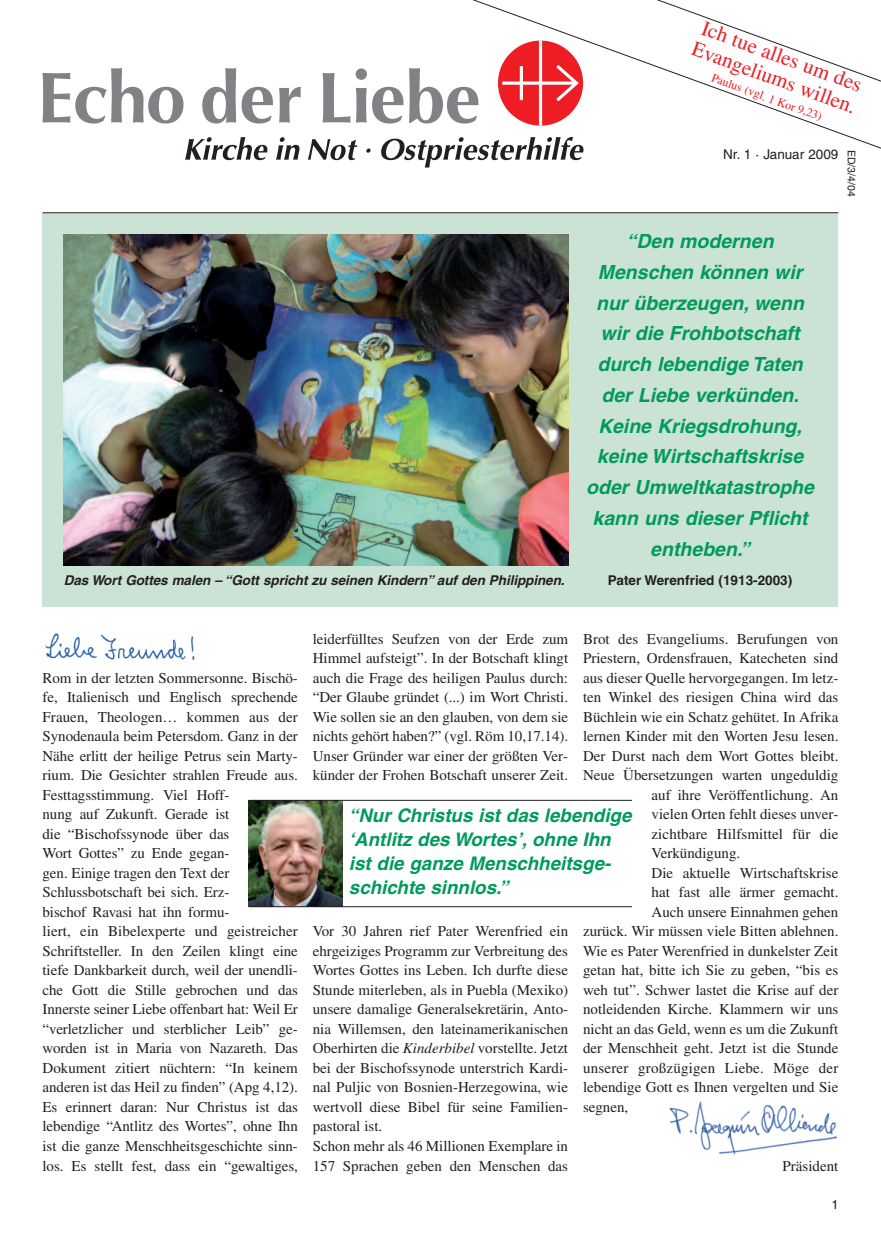
<style>
.page{position:relative;width:881px;height:1234px;background:#fff}
.page>*{position:absolute;margin:0;border:0;box-sizing:border-box;transform-origin:0 0}
.t1{font:21px/22.5px "Times";color:#ee1d23}
.t2{font:italic 700 19.5px/30.8px "Helvetica";color:#009b5b;text-align:center}
.t3{font:italic 700 18.75px/24px "Helvetica";color:#009b5b}
.t4{font:15px/19.5px "Times";color:#231f20}
.t5{font:italic 700 13.5px "Helvetica";letter-spacing:-.005em;color:#231f20}
.t6{font:700 13.5px "Helvetica";color:#231f20}
.t7{font:13.5px "Helvetica";color:#231f20}
.t8{font:12.75px "Helvetica";color:#231f20}
.t9{font:12px "Times";color:#ee1d23}
.t10{font:10.5px "Helvetica";color:#231f20}
.s1{font-style:italic}
</style>
<div class="page">
<div style="left:43px;top:213px;width:795px;height:393px;background:#cbe3d5"></div>
<hr style="left:43px;top:212px;width:795px;height:1px;background:#231f20">
<img style="left:249px;top:800px;width:93px;height:106px">
<hr style="left:249px;top:799px;width:382px;height:1px;background:#231f20">
<hr style="left:249px;top:906px;width:382px;height:1px;background:#231f20">
<img style="left:64px;top:234px;width:504px;height:331px">
<img style="left:45px;top:633px;width:150px;height:28px">
<img style="left:669px;top:1101px;width:169px;height:53px">
<svg style="left:43px;top:68px;width:400px;height:55px"></svg>
<svg style="left:185px;top:137px;width:258px;height:31px"></svg>
<svg style="left:443px;top:0;width:437px;height:161px"></svg>
<h1 class="t1" style="left:703px;top:18px;width:174px;rotate:20deg">Ich tue alles um des<br>Evangeliums willen.</h1>
<p class="t9" style="left:713px;top:73px;width:118px;rotate:20deg">Paulus (vgl. 1 Kor 9,23)</p>
<p class="t7" style="left:722px;top:150px;width:117px">Nr. 1 · Januar 2009</p>
<p class="t10" style="left:855px;top:150px;width:48px;rotate:90deg">ED/3/4/04</p>
<h2 class="t2" style="left:586px;top:228px;width:229px">“Den modernen<br>Menschen können wir nur überzeugen, wenn wir die Frohbotschaft durch lebendige Taten der Liebe verkünden.<br>Keine Kriegsdrohung, keine Wirtschaftskrise oder Umweltkatastrophe kann uns dieser Pflicht entheben.”</h2>
<p class="t5" style="left:64px;top:575px;width:502px">Das Wort Gottes malen – “Gott spricht zu seinen Kindern” auf den Philippinen.</p>
<p class="t6" style="left:607px;top:575px;width:186px">Pater Werenfried (1913-2003)</p>
<p class="t4" style="left:43px;top:669px;width:257px">Rom in der letzten Sommersonne. Bischö&shy;fe, Italienisch und Englisch sprechende Frauen, Theologen… kommen aus der Synodenaula beim Petersdom. Ganz in der Nähe erlitt der heilige Petrus sein Marty&shy;rium. Die Gesichter strahlen Freude aus.<br>Festtagsstimmung. Viel Hoff-<br>nung auf Zukunft. Gerade ist<br>die “Bischofssynode über das<br>Wort Gottes” zu Ende gegan-<br>gen. Einige tragen den Text der Schlussbotschaft bei sich. Erz-<br>bischof Ravasi hat ihn formu-<br>liert, ein Bibelexperte und geistreicher Schriftsteller. In den Zeilen klingt eine tiefe Dankbarkeit durch, weil der unendli&shy;che Gott die Stille gebrochen und das Innerste seiner Liebe offenbart hat: Weil Er “verletzlicher und sterblicher Leib” ge&shy;worden ist in Maria von Nazareth. Das Dokument zitiert nüchtern: “In keinem anderen ist das Heil zu finden” (Apg 4,12).<br>Es erinnert daran: Nur Christus ist das lebendige “Antlitz des Wortes”, ohne Ihn ist die ganze Menschheitsgeschichte sinn&shy;los. Es stellt fest, dass ein “gewaltiges,</p>
<p class="t4" style="left:313px;top:630px;width:257px;text-align:justify">leiderfülltes Seufzen von der Erde zum Himmel aufsteigt”. In der Botschaft klingt auch die Frage des heiligen Paulus durch: “Der Glaube gründet (...) im Wort Christi.<br>Wie sollen sie an den glauben, von dem sie nichts gehört haben?” (vgl. Röm 10,17.14).<br>Unser Gründer war einer der größten Ver&shy;künder der Frohen Botschaft unserer Zeit.</p>
<p class="t4" style="left:583px;top:630px;width:257px">Brot des Evangeliums. Berufungen von</p>
<p class="t4" style="left:583px;top:649px;width:257px">Priestern, Ordensfrauen, Katecheten sind</p>
<p class="t4" style="left:583px;top:669px;width:257px">aus dieser Quelle hervorgegangen. Im letz-</p>
<p class="t4" style="left:583px;top:688px;width:257px">ten Winkel des riesigen China wird das</p>
<p class="t4" style="left:583px;top:708px;width:257px">Büchlein wie ein Schatz gehütet. In Afrika</p>
<p class="t4" style="left:583px;top:727px;width:257px">lernen Kinder mit den Worten Jesu lesen.</p>
<p class="t4" style="left:583px;top:747px;width:257px">Der Durst nach dem Wort Gottes bleibt.</p>
<p class="t4" style="left:583px;top:766px;width:257px">Neue Übersetzungen warten ungeduldig</p>
<p class="t4" style="left:651px;top:786px;width:188px">auf ihre Veröffentlichung. An</p>
<p class="t4" style="left:651px;top:805px;width:188px">vielen Orten fehlt dieses unver-</p>
<p class="t4" style="left:651px;top:825px;width:188px">zichtbare Hilfsmittel für die</p>
<p class="t4" style="left:651px;top:844px;width:90px">Verkündigung.</p>
<p class="t4" style="left:651px;top:864px;width:188px">Die aktuelle Wirtschaftskrise</p>
<p class="t4" style="left:651px;top:883px;width:188px">hat fast alle ärmer gemacht.</p>
<p class="t4" style="left:651px;top:903px;width:188px">Auch unsere Einnahmen gehen</p>
<p class="t4" style="left:583px;top:922px;width:257px">zurück. Wir müssen viele Bitten ablehnen.</p>
<p class="t4" style="left:583px;top:942px;width:257px">Wie es Pater Werenfried in dunkelster Zeit</p>
<p class="t4" style="left:583px;top:961px;width:257px">getan hat, bitte ich Sie zu geben, “bis es</p>
<p class="t4" style="left:583px;top:981px;width:257px">weh tut”. Schwer lastet die Krise auf der</p>
<p class="t4" style="left:583px;top:1000px;width:257px">notleidenden Kirche. Klammern wir uns</p>
<p class="t4" style="left:583px;top:1020px;width:257px">nicht an das Geld, wenn es um die Zukunft</p>
<p class="t4" style="left:583px;top:1039px;width:257px">der Menschheit geht. Jetzt ist die Stunde</p>
<p class="t4" style="left:583px;top:1059px;width:257px">unserer großzügigen Liebe. Möge der</p>
<p class="t4" style="left:583px;top:1078px;width:257px">lebendige Gott es Ihnen vergelten und Sie</p>
<p class="t4" style="left:583px;top:1098px;width:47px">segnen,</p>
<p class="t3" style="left:349px;top:805px;width:284px">“Nur Christus ist das lebendige ‘Antlitz des Wortes’, ohne Ihn ist die ganze Menschheitsge&shy;schichte sinnlos.”</p>
<p class="t4" style="left:313px;top:922px;width:257px">Vor 30 Jahren rief Pater Werenfried ein ehrgeiziges Programm zur Verbreitung des Wortes Gottes ins Leben. Ich durfte diese Stunde miterleben, als in Puebla (Mexiko) unsere damalige Generalsekretärin, Anto&shy;nia Willemsen, den lateinamerikanischen Oberhirten die <span class="s1">Kinderbibel</span> vorstellte. Jetzt bei der Bischofssynode unterstrich Kardi&shy;nal Puljic von Bosnien-Herzegowina, wie wertvoll diese Bibel für seine Familien&shy;pastoral ist.<br>Schon mehr als 46 Millionen Exemplare in 157 Sprachen geben den Menschen das</p>
<p class="t4" style="left:782px;top:1156px;width:57px">Präsident</p>
<p class="t8" style="left:831px;top:1198px;width:9px">1</p>
</div>
